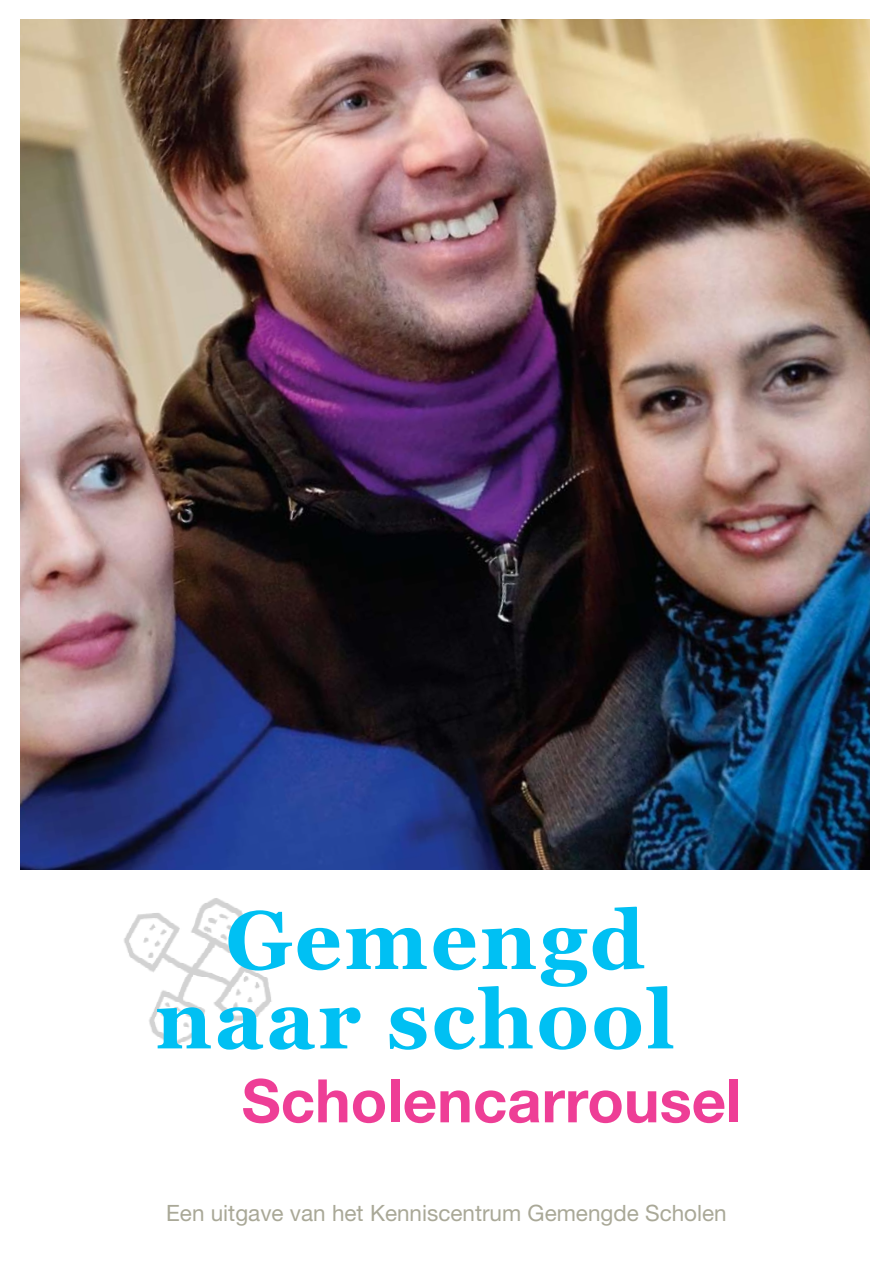
<style>
.page{position:relative;width:893px;height:1263px;background:#fff}
.page>*{position:absolute;margin:0;border:0;box-sizing:border-box;transform-origin:0 0}
.t1{font:700 82.5px/79.3px "Georgia";letter-spacing:.03em;color:#00c0f3;text-align:center}
.t2{font:700 60px "Helvetica Neue";color:#ee3e96}
.t3{font:22.5px "Helvetica Neue";color:#a9a897}
</style>
<div class="page">
<img style="left:124px;top:898px;width:148px;height:148px">
<img style="left:20px;top:20px;width:850px;height:850px">
<h1 class="t1" style="left:155px;top:901px;width:521px">Gemengd naar school</h1>
<h2 class="t2" style="left:242px;top:1064px;width:501px">Scholencarrousel</h2>
<p class="t3" style="left:166px;top:1200px;width:562px">Een uitgave van het Kenniscentrum Gemengde Scholen</p>
</div>
